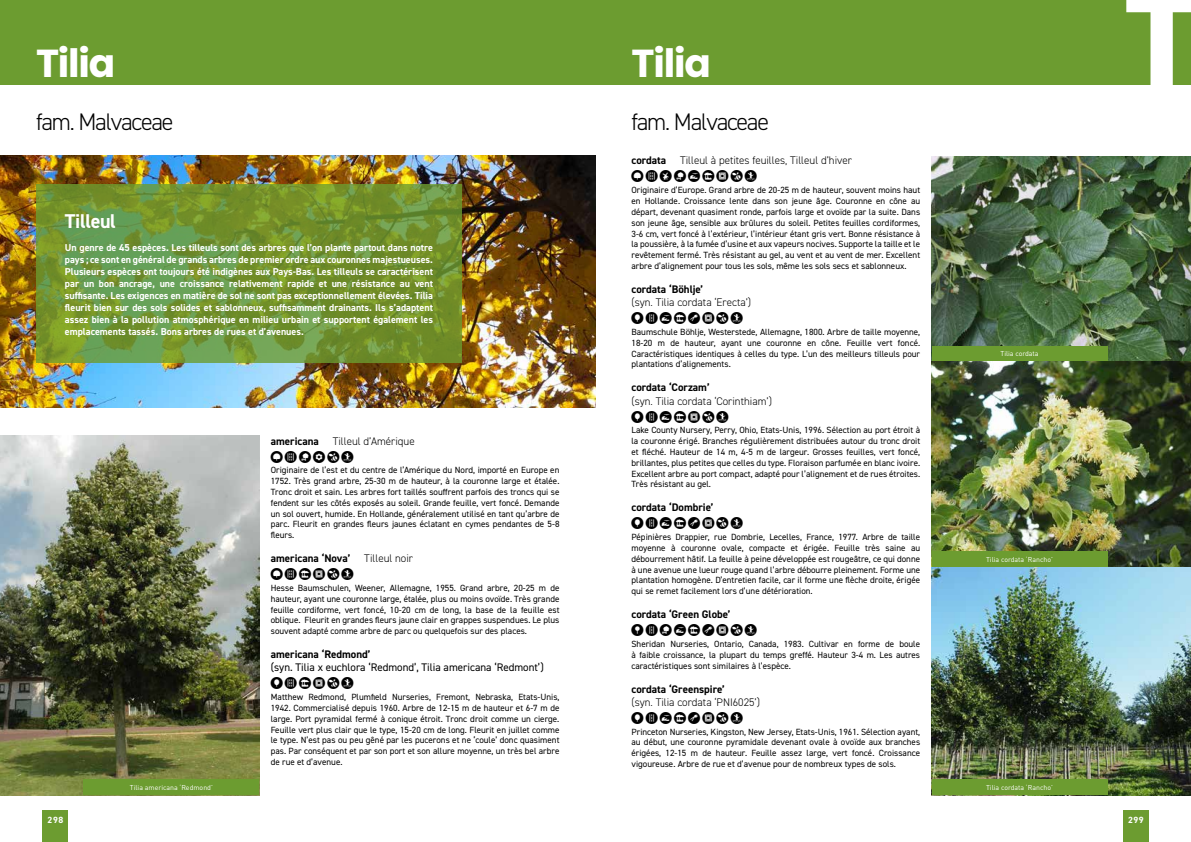
<style>
.page{position:relative;width:1191px;height:842px;background:#fff}
.page>*{position:absolute;margin:0;border:0;box-sizing:border-box;transform-origin:0 0}
.t1{font:700 130px "Poppins";color:#fff}
.t2{font:700 39px "Poppins";letter-spacing:-.03em;color:#fff}
.t3{font:300 24px "DIN2014";letter-spacing:-.05em;color:#000}
.t4{font:700 20px "DIN2014";letter-spacing:-.02em;color:#fff}
.t5{font:12px "Glyphter";letter-spacing:.18em;color:#000}
.t6{font:300 11px "DIN2014";color:#000}
.t7{font:700 11px "DIN2014";color:#000}
.t8{font:11px "DIN2014";color:#000}
.t9{font:700 10px/12px "DIN2014";color:#fff;text-align:justify}
.t10{font:9px/10.8px "DIN2014";color:#000;text-align:justify}
.t11{font:700 9px "DIN2014";letter-spacing:.06em;color:#fff}
.t12{font:7px "DIN";color:#fff}
.s1{font-weight:700}
.s2{font-family:"BKU"}
</style>
<div class="page">
<div style="left:595px;top:0;width:596px;height:85px;background:#6c9c30"></div>
<div style="left:0;top:0;width:595px;height:85px;background:#6c9c30"></div>
<div style="left:43px;top:810px;width:25px;height:32px;background:#6c9c30"></div>
<div style="left:1123px;top:810px;width:25px;height:32px;background:#6c9c30"></div>
<img style="left:0;top:156px;width:595px;height:252px">
<svg style="left:36px;top:184px;width:425px;height:179px;background:#719536"></svg>
<img style="left:0;top:436px;width:259px;height:359px">
<div style="left:84px;top:780px;width:175px;height:15px;background:#6c9c30"></div>
<img style="left:931px;top:156px;width:260px;height:205px">
<div style="left:931px;top:346px;width:176px;height:15px;background:#6c9c30"></div>
<img style="left:931px;top:567px;width:260px;height:228px">
<div style="left:931px;top:780px;width:176px;height:15px;background:#6c9c30"></div>
<img style="left:931px;top:361px;width:260px;height:206px">
<div style="left:931px;top:551px;width:176px;height:16px;background:#6c9c30"></div>
<h2 class="t2" style="left:36px;top:41px;width:81px">Tilia</h2>
<h3 class="t3" style="left:36px;top:107px;width:139px">fam. Malvaceae</h3>
<h3 class="t4" style="left:65px;top:207px;width:52px">Tilleul</h3>
<p class="t9" style="left:65px;top:241px;width:369px">Un genre de 45 espèces. Les tilleuls sont des arbres que l’on plante partout dans notre pays ; ce sont en général de grands arbres de premier ordre aux couronnes majestueuses.<br>Plusieurs espèces ont toujours été indigènes aux Pays-Bas. Les tilleuls se caractérisent par un bon ancrage, une croissance relativement rapide et une résistance au vent suffisante. Les exigences en matière de sol ne sont pas exceptionnellement élevées. Tilia fleurit bien sur des sols solides et sablonneux, suffisamment drainants. Ils s’adaptent assez bien à la pollution atmosphérique en milieu urbain et supportent également les emplacements tassés. Bons arbres de rues et d’avenues.</p>
<p class="t12" style="left:130px;top:783px;width:84px">Tilia americana ‘Redmond’</p>
<p class="t6" style="left:271px;top:434px;width:145px"><span class="s1">americana</span> Tilleul d’Amérique</p>
<h3 class="t5" style="left:271px;top:451px;width:84px">EGIO<span class="s2">12</span></h3>
<p class="t10" style="left:271px;top:465px;width:290px">Originaire de l’est et du centre de l’Amérique du Nord, importé en Europe en 1752. Très grand arbre, 25-30 m de hauteur, à la couronne large et étalée.<br>Tronc droit et sain. Les arbres fort taillés souffrent parfois des troncs qui se fendent sur les côtés exposés au soleil. Grande feuille, vert foncé. Demande un sol ouvert, humide. En Hollande, généralement utilisé en tant qu’arbre de parc. Fleurit en grandes fleurs jaunes éclatant en cymes pendantes de 5-8 fleurs.</p>
<p class="t7" style="left:271px;top:551px;width:81px">americana ‘Nova’</p>
<p class="t6" style="left:364px;top:552px;width:50px">Tilleul noir</p>
<h3 class="t5" style="left:271px;top:569px;width:84px">EGKN<span class="s2">12</span></h3>
<p class="t10" style="left:271px;top:582px;width:290px">Hesse Baumschulen, Weener, Allemagne, 1955. Grand arbre, 20-25 m de hauteur, ayant une couronne large, étalée, plus ou moins ovoïde. Très grande feuille cordiforme, vert foncé, 10-20 cm de long, la base de la feuille est oblique. Fleurit en grandes fleurs jaune clair en grappes suspendues. Le plus souvent adapté comme arbre de parc ou quelquefois sur des places.</p>
<p class="t7" style="left:271px;top:647px;width:101px">americana ‘Redmond’</p>
<p class="t8" style="left:271px;top:661px;width:274px">(syn. Tilia x euchlora ‘Redmond’, Tilia americana ‘Redmont’)</p>
<h3 class="t5" style="left:271px;top:678px;width:84px">BGKN<span class="s2">12</span></h3>
<p class="t10" style="left:271px;top:691px;width:290px">Matthew Redmond, Plumfield Nurseries, Fremont, Nebraska, Etats-Unis, 1942. Commercialisé depuis 1960. Arbre de 12-15 m de hauteur et 6-7 m de large. Port pyramidal fermé à conique étroit. Tronc droit comme un cierge.<br>Feuille vert plus clair que le type, 15-20 cm de long. Fleurit en juillet comme le type. N’est pas ou peu gêné par les pucerons et ne ‘coule’ donc quasiment pas. Par conséquent et par son port et son allure moyenne, un très bel arbre de rue et d’avenue.</p>
<h2 class="t2" style="left:631px;top:41px;width:81px">Tilia</h2>
<h3 class="t3" style="left:631px;top:107px;width:139px">fam. Malvaceae</h3>
<p class="t7" style="left:631px;top:153px;width:36px">cordata</p>
<p class="t6" style="left:680px;top:154px;width:173px">Tilleul à petites feuilles, Tilleul d’hiver</p>
<h3 class="t5" style="left:631px;top:171px;width:127px">EGHIJKN<span class="s2">12</span></h3>
<p class="t10" style="left:631px;top:185px;width:290px">Originaire d’Europe. Grand arbre de 20-25 m de hauteur, souvent moins haut en Hollande. Croissance lente dans son jeune âge. Couronne en cône au départ, devenant quasiment ronde, parfois large et ovoïde par la suite. Dans son jeune âge, sensible aux brûlures du soleil. Petites feuilles cordiformes, 3-6 cm, vert foncé à l’extérieur, l’intérieur étant gris vert. Bonne résistance à la poussière, à la fumée d’usine et aux vapeurs nocives. Supporte la taille et le revêtement fermé. Très résistant au gel, au vent et au vent de mer. Excellent arbre d’alignement pour tous les sols, même les sols secs et sablonneux.</p>
<p class="t7" style="left:631px;top:282px;width:73px">cordata ‘Böhlje’</p>
<p class="t6" style="left:631px;top:296px;width:121px">(syn. Tilia cordata ‘Erecta’)</p>
<h3 class="t5" style="left:631px;top:313px;width:113px">BFJKMN<span class="s2">12</span></h3>
<p class="t10" style="left:631px;top:326px;width:290px">Baumschule Böhlje, Westerstede, Allemagne, 1800. Arbre de taille moyenne, 18-20 m de hauteur, ayant une couronne en cône. Feuille vert foncé.<br>Caractéristiques identiques à celles du type. L’un des meilleurs tilleuls pour plantations d’alignements.</p>
<p class="t7" style="left:631px;top:380px;width:80px">cordata ‘Corzam’</p>
<p class="t6" style="left:631px;top:394px;width:142px">(syn. Tilia cordata ‘Corinthiam’)</p>
<h3 class="t5" style="left:631px;top:411px;width:98px">BFJKN<span class="s2">12</span></h3>
<p class="t10" style="left:631px;top:425px;width:290px">Lake County Nursery, Perry, Ohio, Etats-Unis, 1996. Sélection au port étroit à la couronne érigé. Branches régulièrement distribuées autour du tronc droit et fléché. Hauteur de 14 m, 4-5 m de largeur. Grosses feuilles, vert foncé, brillantes, plus petites que celles du type. Floraison parfumée en blanc ivoire.<br>Excellent arbre au port compact, adapté pour l’alignement et de rues étroites.<br>Très résistant au gel.</p>
<p class="t7" style="left:631px;top:500px;width:84px">cordata ‘Dombrie’</p>
<h3 class="t5" style="left:631px;top:518px;width:113px">BFJKMN<span class="s2">12</span></h3>
<p class="t10" style="left:631px;top:531px;width:290px">Pépinières Drappier, rue Dombrie, Lecelles, France, 1977. Arbre de taille moyenne à couronne ovale, compacte et érigée. Feuille très saine au débourrement hâtif. La feuille à peine développée est rougeâtre, ce qui donne à une avenue une lueur rouge quand l’arbre débourre pleinement. Forme une plantation homogène. D’entretien facile, car il forme une flèche droite, érigée qui se remet facilement lors d’une détérioration.</p>
<p class="t7" style="left:631px;top:607px;width:101px">cordata ‘Green Globe’</p>
<h3 class="t5" style="left:631px;top:625px;width:127px">AFIJKMN<span class="s2">12</span></h3>
<p class="t10" style="left:631px;top:638px;width:290px">Sheridan Nurseries, Ontario, Canada, 1983. Cultivar en forme de boule à faible croissance, la plupart du temps greffé. Hauteur 3-4 m. Les autres caractéristiques sont similaires à l’espèce.</p>
<p class="t7" style="left:631px;top:681px;width:95px">cordata ‘Greenspire’</p>
<p class="t6" style="left:631px;top:695px;width:130px">(syn. Tilia cordata ‘PNI6025’)</p>
<h3 class="t5" style="left:631px;top:713px;width:113px">BFJKMN<span class="s2">12</span></h3>
<p class="t10" style="left:631px;top:726px;width:290px">Princeton Nurseries, Kingston, New Jersey, Etats-Unis, 1961. Sélection ayant, au début, une couronne pyramidale devenant ovale à ovoïde aux branches érigées, 12-15 m de hauteur. Feuille assez large, vert foncé. Croissance vigoureuse. Arbre de rue et d’avenue pour de nombreux types de sols.</p>
<p class="t12" style="left:1000px;top:349px;width:40px">Tilia cordata</p>
<p class="t12" style="left:986px;top:555px;width:68px">Tilia cordata ‘Rancho’</p>
<p class="t12" style="left:986px;top:783px;width:68px">Tilia cordata ‘Rancho’</p>
<h1 class="t1" style="left:1123px;top:-35px;width:78px">T</h1>
<p class="t11" style="left:48px;top:814px;width:17px">298</p>
<p class="t11" style="left:1128px;top:814px;width:17px">299</p>
</div>
